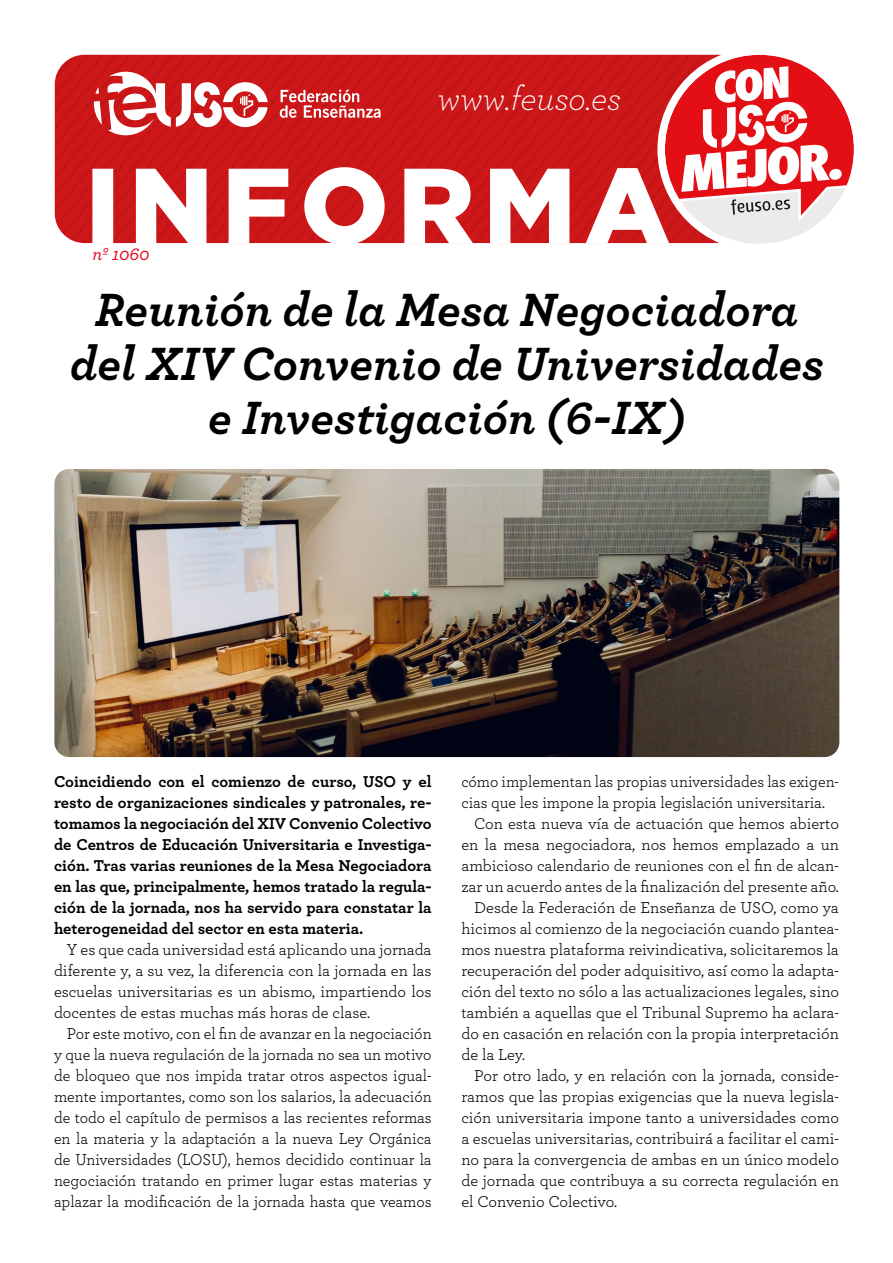
<style>
.page{position:relative;width:893px;height:1263px;background:#fff}
.page>*{position:absolute;margin:0;border:0;box-sizing:border-box;transform-origin:0 0}
.t1{font:italic 700 48.9px/53.8px "Archer Pro";color:#000;text-align:center}
.t2{font:italic 300 34.95px "Archer Pro";color:#fff}
.t3{font:italic 500 18.15px "Archer Pro";color:#e30520}
.t4{font:16.5px/21px "Archer Pro";color:#000;text-align:justify}
.t5{font:700 16.5px/21px "Archer Pro";color:#000;text-align:justify}
</style>
<div class="page">
<div style="left:657px;top:47px;width:204px;height:204px;border:8px solid #fff;border-radius:50%"></div>
<svg style="left:55px;top:55px;width:799px;height:190px"></svg>
<img style="left:54px;top:469px;width:785px;height:288px">
<h2 class="t2" style="left:438px;top:75px;width:185px">www.feuso.es</h2>
<p class="t3" style="left:92px;top:241px;width:59px">nº 1060</p>
<h1 class="t1" style="left:70px;top:279px;width:755px">Reunión de la Mesa Negociadora del XIV Convenio de Universidades e Investigación (6-IX)</h1>
<p class="t5" style="left:54px;top:770px;width:379px">Coincidiendo con el comienzo de curso, USO y el resto de organizaciones sindicales y patronales, re&shy;tomamos la negociación del XIV Convenio Colectivo de Centros de Educación Universitaria e Investiga&shy;ción. Tras varias reuniones de la Mesa Negociadora en las que, principalmente, hemos tratado la regula&shy;ción de la jornada, nos ha servido para constatar la heterogeneidad del sector en esta materia.</p>
<p class="t4" style="left:54px;top:938px;width:379px;text-indent:13px">Y es que cada universidad está aplicando una jornada diferente y, a su vez, la diferencia con la jornada en las escuelas universitarias es un abismo, impartiendo los docentes de estas muchas más horas de clase.</p>
<p class="t4" style="left:54px;top:1022px;width:379px;text-indent:13px">Por este motivo, con el fin de avanzar en la negociación y que la nueva regulación de la jornada no sea un motivo de bloqueo que nos impida tratar otros aspectos igual&shy;mente importantes, como son los salarios, la adecuación de todo el capítulo de permisos a las recientes reformas en la materia y la adaptación a la nueva Ley Orgánica de Universidades (LOSU), hemos decidido continuar la negociación tratando en primer lugar estas materias y aplazar la modificación de la jornada hasta que veamos</p>
<p class="t4" style="left:461px;top:770px;width:379px">cómo implementan las propias universidades las exigen-</p>
<p class="t4" style="left:461px;top:791px;width:365px">cias que les impone la propia legislación universitaria.</p>
<p class="t4" style="left:474px;top:812px;width:366px">Con esta nueva vía de actuación que hemos abierto</p>
<p class="t4" style="left:461px;top:833px;width:379px">en la mesa negociadora, nos hemos emplazado a un</p>
<p class="t4" style="left:461px;top:854px;width:379px">ambicioso calendario de reuniones con el fin de alcan-</p>
<p class="t4" style="left:461px;top:875px;width:379px">zar un acuerdo antes de la finalización del presente año.</p>
<p class="t4" style="left:474px;top:896px;width:366px">Desde la Federación de Enseñanza de USO, como ya</p>
<p class="t4" style="left:461px;top:917px;width:379px">hicimos al comienzo de la negociación cuando plantea-</p>
<p class="t4" style="left:461px;top:938px;width:379px">mos nuestra plataforma reivindicativa, solicitaremos la</p>
<p class="t4" style="left:461px;top:959px;width:379px">recuperación del poder adquisitivo, así como la adapta-</p>
<p class="t4" style="left:461px;top:980px;width:379px">ción del texto no sólo a las actualizaciones legales, sino</p>
<p class="t4" style="left:461px;top:1001px;width:379px">también a aquellas que el Tribunal Supremo ha aclara-</p>
<p class="t4" style="left:461px;top:1022px;width:379px">do en casación en relación con la propia interpretación</p>
<p class="t4" style="left:461px;top:1043px;width:65px">de la Ley.</p>
<p class="t4" style="left:474px;top:1064px;width:366px">Por otro lado, y en relación con la jornada, conside-</p>
<p class="t4" style="left:461px;top:1085px;width:379px">ramos que las propias exigencias que la nueva legisla-</p>
<p class="t4" style="left:461px;top:1106px;width:379px">ción universitaria impone tanto a universidades como</p>
<p class="t4" style="left:461px;top:1127px;width:379px">a escuelas universitarias, contribuirá a facilitar el cami-</p>
<p class="t4" style="left:461px;top:1148px;width:379px">no para la convergencia de ambas en un único modelo</p>
<p class="t4" style="left:461px;top:1169px;width:379px">de jornada que contribuya a su correcta regulación en</p>
<p class="t4" style="left:461px;top:1190px;width:157px">el Convenio Colectivo.</p>
</div>
